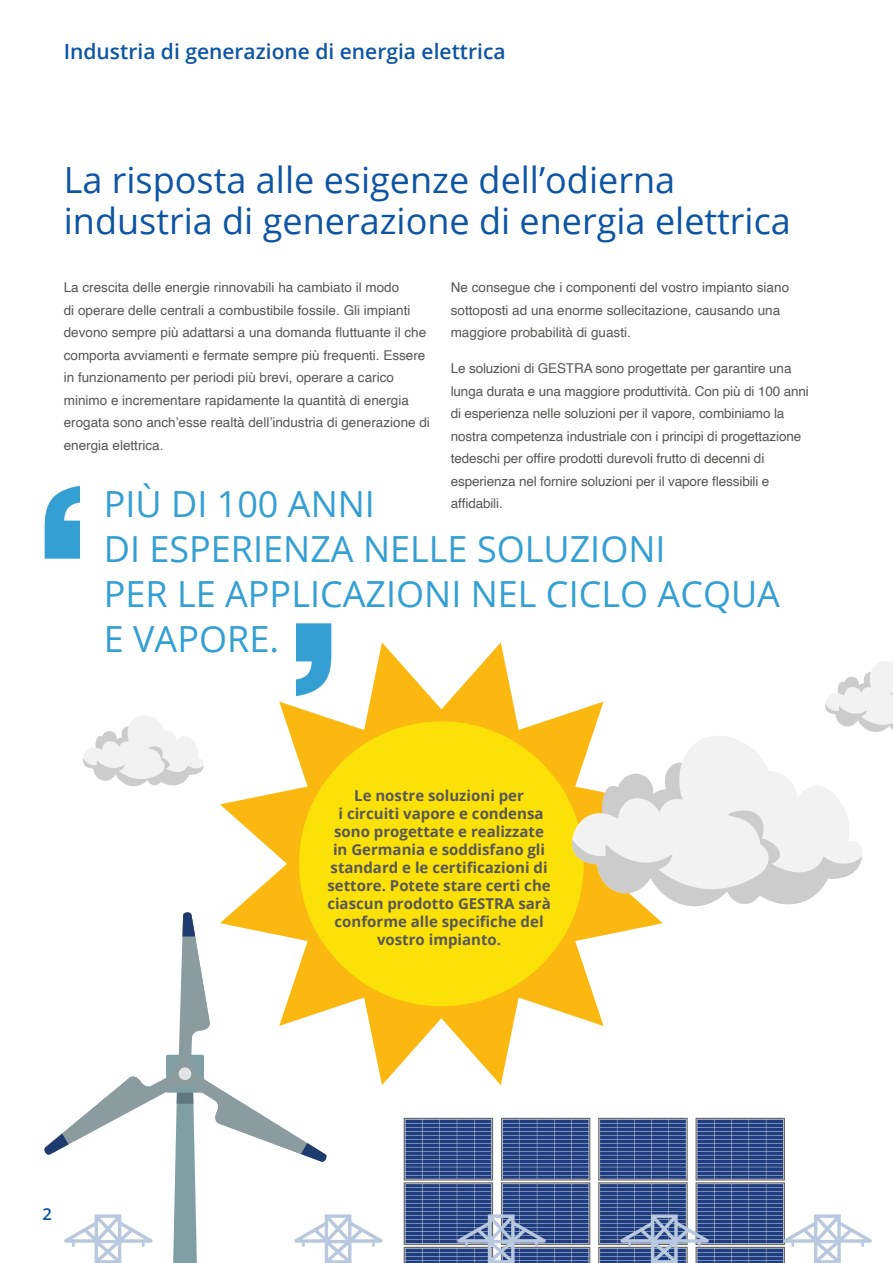
<style>
.page{position:relative;width:893px;height:1263px;background:#fff}
.page>*{position:absolute;margin:0;border:0;box-sizing:border-box;transform-origin:0 0}
.t1{font:36px/45px "Open Sans";color:#349fd2}
.t2{font:36px/40.5px "Open Sans";color:#0d55a3}
.t3{font:600 21px "Open Sans";color:#0d55a3}
.t4{font:600 16.5px "Open Sans";color:#0d55a3}
.t5{font:700 15px/18px "Open Sans";color:#575756;text-align:center}
.t6{font:13.5px/22.5px "Helvetica";color:#575756}
</style>
<div class="page">
<svg style="left:44px;top:912px;width:339px;height:351px"></svg>
<svg style="left:404px;top:1118px;width:186px;height:145px;background:#566b9b"></svg>
<svg style="left:598px;top:1118px;width:274px;height:145px"></svg>
<svg style="left:220px;top:642px;width:443px;height:443px"></svg>
<svg style="left:299px;top:721px;width:285px;height:285px;background:#fbd90b"></svg>
<svg style="left:571px;top:728px;width:190px;height:31px"></svg>
<svg style="left:571px;top:759px;width:291px;height:148px"></svg>
<svg style="left:825px;top:661px;width:68px;height:71px"></svg>
<svg style="left:83px;top:715px;width:121px;height:72px"></svg>
<svg style="left:45px;top:486px;width:35px;height:73px"></svg>
<svg style="left:296px;top:623px;width:35px;height:73px"></svg>
<h2 class="t3" style="left:64px;top:37px;width:443px">Industria di generazione di energia elettrica</h2>
<h1 class="t2" style="left:64px;top:159px;width:729px">La risposta alle esigenze dell’odierna industria di generazione di energia elettrica</h1>
<p class="t6" style="left:64px;top:276px;width:368px">La crescita delle energie rinnovabili ha cambiato il modo<br>di operare delle centrali a combustibile fossile. Gli impianti devono sempre più adattarsi a una domanda fluttuante il che comporta avviamenti e fermate sempre più frequenti. Essere in funzionamento per periodi più brevi, operare a carico minimo e incrementare rapidamente la quantità di energia erogata sono anch’esse realtà dell’industria di generazione di energia elettrica.</p>
<p class="t6" style="left:451px;top:276px;width:340px">Ne consegue che i componenti del vostro impianto siano sottoposti ad una enorme sollecitazione, causando una maggiore probabilità di guasti.</p>
<p class="t6" style="left:451px;top:358px;width:360px">Le soluzioni di GESTRA sono progettate per garantire una lunga durata e una maggiore produttività. Con più di 100 anni di esperienza nelle soluzioni per il vapore, combiniamo la nostra competenza industriale con i principi di progettazione tedeschi per offire prodotti durevoli frutto di decenni di esperienza nel fornire soluzioni per il vapore flessibili e</p>
<h1 class="t1" style="left:104px;top:481px;width:273px">PIÙ DI 100 ANNI</h1>
<p class="t6" style="left:451px;top:493px;width:54px">affidabili.</p>
<h1 class="t1" style="left:104px;top:526px;width:678px">DI ESPERIENZA NELLE SOLUZIONI<br>PER LE APPLICAZIONI NEL CICLO ACQUA<br>E VAPORE.</h1>
<p class="t5" style="left:327px;top:786px;width:225px">Le nostre soluzioni per<br>i circuiti vapore e condensa sono progettate e realizzate in Germania e soddisfano gli standard e le certificazioni di settore. Potete stare certi che ciascun prodotto GESTRA sarà conforme alle specifiche del vostro impianto.</p>
<p class="t4" style="left:43px;top:1203px;width:11px">2</p>
</div>
